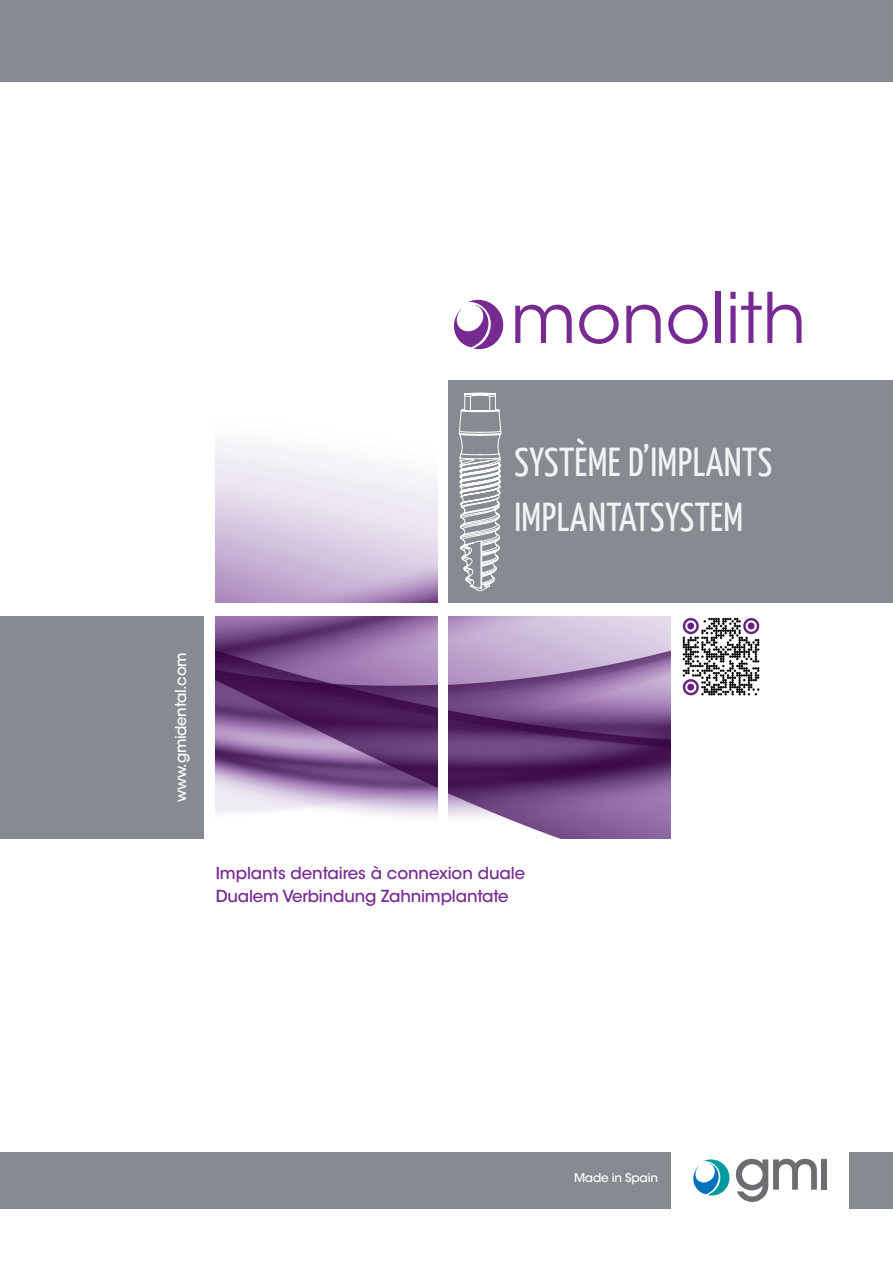
<style>
.page{position:relative;width:893px;height:1263px;background:#fff}
.page>*{position:absolute;margin:0;border:0;box-sizing:border-box;transform-origin:0 0}
.t1{font:69.15px "ITC Avant Garde Std";color:#772a91}
.t2{font:40.35px "Yanone Kaffeesatz";letter-spacing:.01em;color:#f2f3f4}
.t3{font:500 16.5px "ITC Avant Garde Std";letter-spacing:-.01em;color:#772a91}
.t4{font:500 15px "ITC Avant Garde Std";letter-spacing:-.02em;color:#fff}
.t5{font:500 12px "ITC Avant Garde Std";letter-spacing:-.02em;color:#fff}
</style>
<div class="page">
<div style="left:0;top:1152px;width:671px;height:57px;background:#868b92"></div>
<div style="left:0;top:0;width:893px;height:81px;background:#868b92"></div>
<div style="left:448px;top:381px;width:445px;height:222px;background:#868b92"></div>
<div style="left:0;top:616px;width:203px;height:222px;background:#868b92"></div>
<div style="left:821px;top:1159px;width:6px;height:30px;background:#6c6d70"></div>
<svg style="left:693px;top:1158px;width:124px;height:44px"></svg>
<img style="left:215px;top:438px;width:222px;height:165px">
<img style="left:449px;top:616px;width:222px;height:222px">
<img style="left:215px;top:616px;width:222px;height:202px">
<div style="left:850px;top:1152px;width:43px;height:57px;background:#868b92"></div>
<svg style="left:454px;top:299px;width:50px;height:51px"></svg>
<svg style="left:459px;top:392px;width:43px;height:200px"></svg>
<img style="left:682px;top:617px;width:78px;height:79px">
<p class="t1" style="left:510px;top:276px;width:298px">monolith</p>
<p class="t2" style="left:514px;top:437px;width:259px">SYSTÈME D’IMPLANTS</p>
<p class="t2" style="left:514px;top:493px;width:230px">IMPLANTATSYSTEM</p>
<p class="t4" style="left:171px;top:802px;width:151px;rotate:-90deg">www.gmidental.com</p>
<p class="t3" style="left:216px;top:863px;width:311px">Implants dentaires à connexion duale</p>
<p class="t3" style="left:216px;top:886px;width:295px">Dualem Verbindung Zahnimplantate</p>
<p class="t5" style="left:574px;top:1170px;width:85px">Made in Spain</p>
</div>
